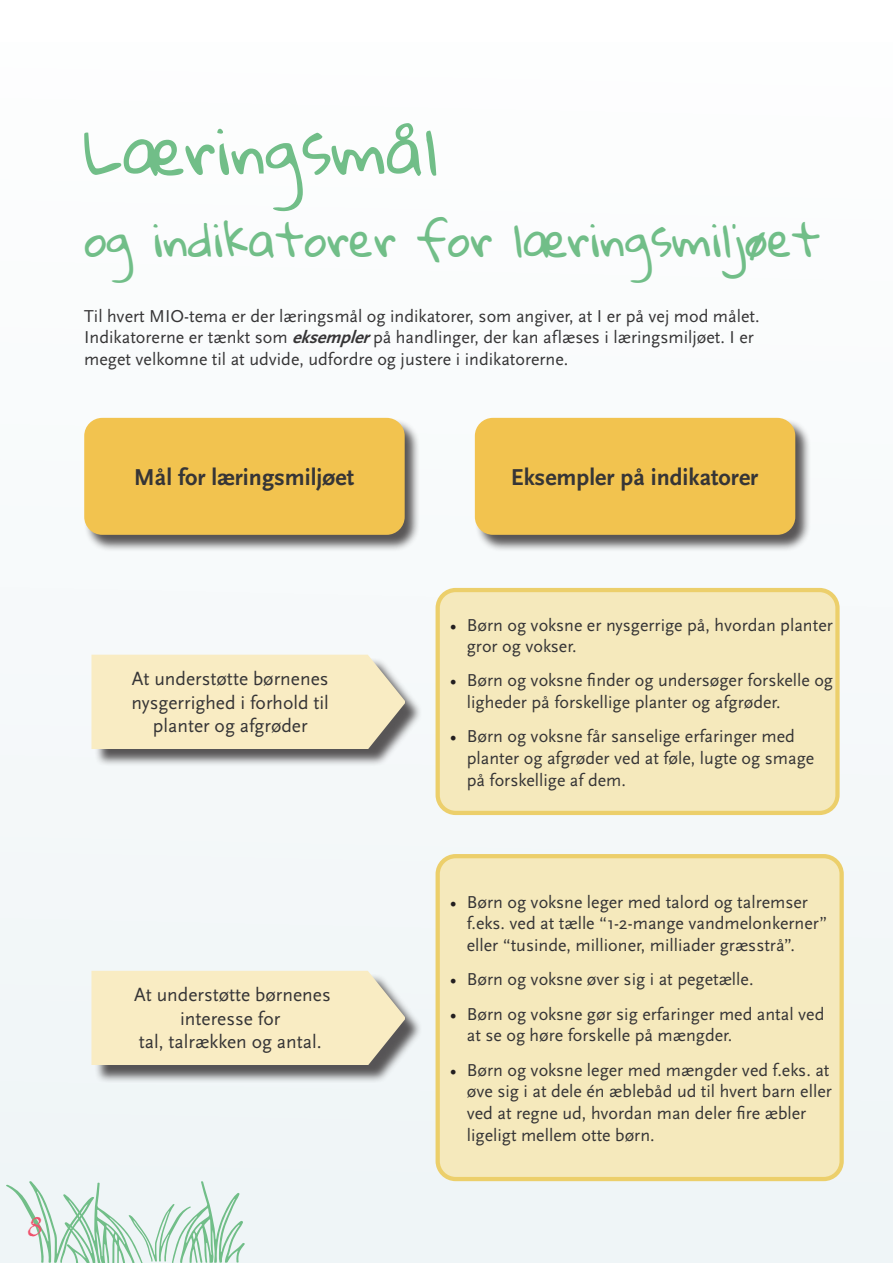
<style>
.page{position:relative;width:893px;height:1263px;background:#fff}
.page>*{position:absolute;margin:0;border:0;box-sizing:border-box;transform-origin:0 0}
.t1{font:63px "Gloria Hallelujah";color:#71be88}
.t2{font:45px "Gloria Hallelujah";color:#71be88}
.t3{font:34.5px "Papyrus";color:#ef516c}
.t4{font:700 24px "Scala Sans OT";color:#363536}
.t5{font:19.5px/23.4px "Scala Sans OT";color:#363536;text-align:center}
.Tekstboks_brødtekst{font:18px/21.6px "Scala Sans OT";color:#363536}
.s1{font-weight:700;font-style:italic}
.s2{font-family:"Minion Pro";color:#231f20}
</style>
<div class="page">
<div style="left:0;top:42px;width:893px;height:1221px;background:#f8fbfb"></div>
<div style="left:83px;top:419px;width:337px;height:133px;background:#231f20;opacity:.75"></div>
<div style="left:84px;top:418px;width:321px;height:117px;background:#f2c34f;border-radius:18px"></div>
<div style="left:438px;top:590px;width:399px;height:223px;background:#f5e9bc;border-radius:18px"></div>
<div style="left:436px;top:588px;width:404px;height:227px;border:4px solid #eccf6b;border-radius:18px"></div>
<div style="left:438px;top:856px;width:404px;height:323px;background:#f5e9bc;border-radius:18px"></div>
<div style="left:436px;top:854px;width:408px;height:327px;border:4px solid #eccf6b;border-radius:18px"></div>
<div style="left:474px;top:419px;width:337px;height:133px;background:#231f20;opacity:.75"></div>
<div style="left:475px;top:418px;width:320px;height:117px;background:#f2c34f;border-radius:18px"></div>
<div style="left:94px;top:657px;width:329px;height:110px;background:#231f20;opacity:.75"></div>
<div style="left:91px;top:655px;width:314px;height:93px;background:#f9ecc3"></div>
<div style="left:94px;top:973px;width:329px;height:110px;background:#231f20;opacity:.75"></div>
<div style="left:91px;top:971px;width:314px;height:93px;background:#f9ecc3"></div>
<svg style="left:6px;top:1181px;width:239px;height:82px"></svg>
<p class="t1" style="left:84px;top:116px;width:355px">Læringsmål</p>
<p class="t2" style="left:84px;top:216px;width:738px">og indikatorer for læringsmiljøet</p>
<p class="Tekstboks_brødtekst" style="left:84px;top:305px;width:677px">Til hvert MIO-tema er der læringsmål og indikatorer, som angiver, at I er på vej mod målet.<br>Indikatorerne er tænkt som <span class="s1">eksempler</span>på handlinger, der kan aflæses i læringsmiljøet. I er meget velkomne til at udvide, udfordre og justere i indikatorerne.</p>
<p class="t4" style="left:134px;top:464px;width:222px">Mål for læringsmiljøet</p>
<p class="t4" style="left:511px;top:464px;width:249px">Eksempler på indikatorer</p>
<p class="t5" style="left:131px;top:668px;width:199px">At understøtte børnenes nysgerrighed i forhold til planter og afgrøder</p>
<h3 class="t3" style="left:26px;top:1204px;width:21px">8</h3>
<p class="t5" style="left:134px;top:984px;width:198px">At understøtte børnenes interesse for<br>tal, talrækken og antal.</p>
<p class="Tekstboks_brødtekst" style="left:467px;top:614px;width:368px;text-indent:-17px"><span class="s2">•</span> Børn og voksne er nysgerrige på, hvordan planter gror og vokser.</p>
<p class="Tekstboks_brødtekst" style="left:467px;top:670px;width:368px;text-indent:-17px"><span class="s2">•</span> Børn og voksne finder og undersøger forskelle og ligheder på forskellige planter og afgrøder.</p>
<p class="Tekstboks_brødtekst" style="left:467px;top:726px;width:349px;text-indent:-17px"><span class="s2">•</span> Børn og voksne får sanselige erfaringer med planter og afgrøder ved at føle, lugte og smage på forskellige af dem.</p>
<p class="Tekstboks_brødtekst" style="left:467px;top:891px;width:362px;text-indent:-17px"><span class="s2">•</span> Børn og voksne leger med talord og talremser f.eks. ved at tælle “1-2-mange vandmelonkerner” eller “tusinde, millioner, milliader græsstrå”.</p>
<p class="Tekstboks_brødtekst" style="left:450px;top:969px;width:305px"><span class="s2">•</span> Børn og voksne øver sig i at pegetælle.</p>
<p class="Tekstboks_brødtekst" style="left:467px;top:1003px;width:359px;text-indent:-17px"><span class="s2">•</span> Børn og voksne gør sig erfaringer med antal ved at se og høre forskelle på mængder.</p>
<p class="Tekstboks_brødtekst" style="left:467px;top:1059px;width:367px;text-indent:-17px"><span class="s2">•</span> Børn og voksne leger med mængder ved f.eks. at øve sig i at dele én æblebåd ud til hvert barn eller ved at regne ud, hvordan man deler fire æbler ligeligt mellem otte børn.</p>
</div>
